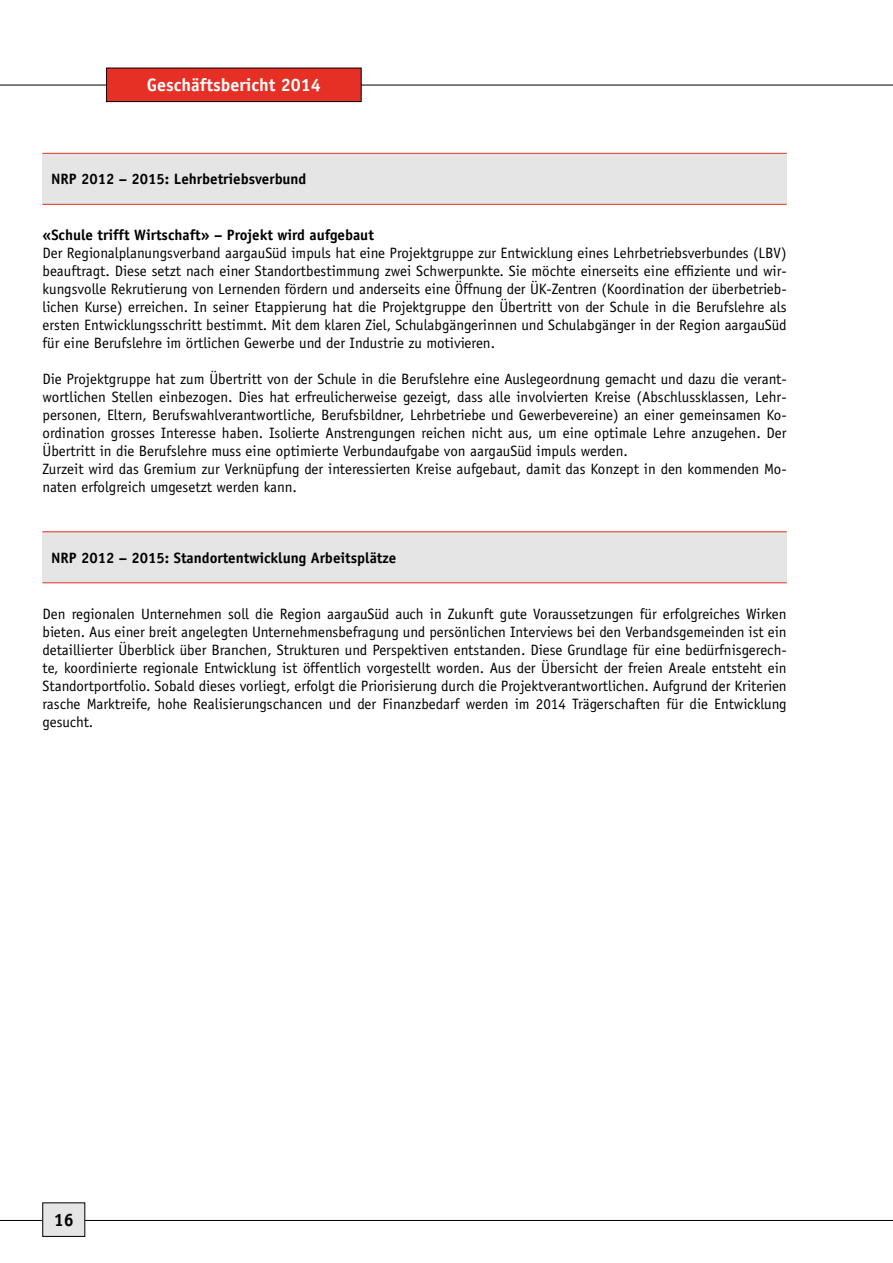
<style>
.page{position:relative;width:893px;height:1263px;background:#fff}
.page>*{position:absolute;margin:0;border:0;box-sizing:border-box;transform-origin:0 0}
.t1{font:700 18px "Officina Sans Std";color:#fff}
.t2{font:700 18px "Officina Sans Std";color:#000}
.t3{font:15px/18px "Officina Sans Std";color:#000;text-align:justify}
.t4{font:700 15px "Officina Sans Std";color:#000}
</style>
<div class="page">
<hr style="left:0;top:1220px;width:893px;height:1px;background:#000">
<div style="left:43px;top:1203px;width:42px;height:33px;background:#e6e5e6"></div>
<div style="left:43px;top:153px;width:744px;height:51px;background:#e6e5e6"></div>
<hr style="left:43px;top:153px;width:744px;height:1px;background:#e63025">
<hr style="left:43px;top:204px;width:744px;height:1px;background:#e63025">
<div style="left:43px;top:532px;width:744px;height:51px;background:#e6e5e6"></div>
<hr style="left:43px;top:531px;width:744px;height:1px;background:#e63025">
<hr style="left:43px;top:583px;width:744px;height:1px;background:#e63025">
<hr style="left:0;top:85px;width:893px;height:1px;background:#000">
<div style="left:107px;top:68px;width:254px;height:34px;background:#e63025"></div>
<div style="left:106px;top:68px;width:255px;height:34px;border:1px solid #000"></div>
<p class="t1" style="left:147px;top:74px;width:176px">Geschäftsbericht 2014</p>
<p class="t4" style="left:51px;top:170px;width:257px">NRP 2012 – 2015: Lehrbetriebsverbund</p>
<p class="t4" style="left:43px;top:226px;width:333px">«Schule trifft Wirtschaft» – Projekt wird aufgebaut</p>
<p class="t3" style="left:43px;top:244px;width:746px">Der Regionalplanungsverband aargauSüd impuls hat eine Projektgruppe zur Entwicklung eines Lehrbetriebsverbundes (LBV) beauftragt. Diese setzt nach einer Standortbestimmung zwei Schwerpunkte. Sie möchte einerseits eine effiziente und wir&shy;kungsvolle Rekrutierung von Lernenden fördern und anderseits eine Öffnung der ÜK-Zentren (Koordination der überbetrieb&shy;lichen Kurse) erreichen. In seiner Etappierung hat die Projektgruppe den Übertritt von der Schule in die Berufslehre als ersten Entwicklungsschritt bestimmt. Mit dem klaren Ziel, Schulabgängerinnen und Schulabgänger in der Region aargauSüd für eine Berufslehre im örtlichen Gewerbe und der Industrie zu motivieren.</p>
<p class="t3" style="left:43px;top:370px;width:746px;text-align:left">Die Projektgruppe hat zum Übertritt von der Schule in die Berufslehre eine Auslegeordnung gemacht und dazu die verant&shy;wortlichen Stellen einbezogen. Dies hat erfreulicherweise gezeigt, dass alle involvierten Kreise (Abschlussklassen, Lehr&shy;personen, Eltern, Berufswahlverantwortliche, Berufsbildner, Lehrbetriebe und Gewerbevereine) an einer gemeinsamen Ko&shy;ordination grosses Interesse haben. Isolierte Anstrengungen reichen nicht aus, um eine optimale Lehre anzugehen. Der Übertritt in die Berufslehre muss eine optimierte Verbundaufgabe von aargauSüd impuls werden.<br>Zurzeit wird das Gremium zur Verknüpfung der interessierten Kreise aufgebaut, damit das Konzept in den kommenden Mo&shy;naten erfolgreich umgesetzt werden kann.</p>
<p class="t4" style="left:51px;top:548px;width:347px">NRP 2012 – 2015: Standortentwicklung Arbeitsplätze</p>
<p class="t3" style="left:43px;top:605px;width:746px">Den regionalen Unternehmen soll die Region aargauSüd auch in Zukunft gute Voraussetzungen für erfolgreiches Wirken bieten. Aus einer breit angelegten Unternehmensbefragung und persönlichen Interviews bei den Verbandsgemeinden ist ein detaillierter Überblick über Branchen, Strukturen und Perspektiven entstanden. Diese Grundlage für eine bedürfnisgerech&shy;te, koordinierte regionale Entwicklung ist öffentlich vorgestellt worden. Aus der Übersicht der freien Areale entsteht ein Standortportfolio. Sobald dieses vorliegt, erfolgt die Priorisierung durch die Projektverantwortlichen. Aufgrund der Kriterien rasche Marktreife, hohe Realisierungschancen und der Finanzbedarf werden im 2014 Trägerschaften für die Entwicklung gesucht.</p>
<p class="t2" style="left:54px;top:1209px;width:22px">16</p>
</div>
